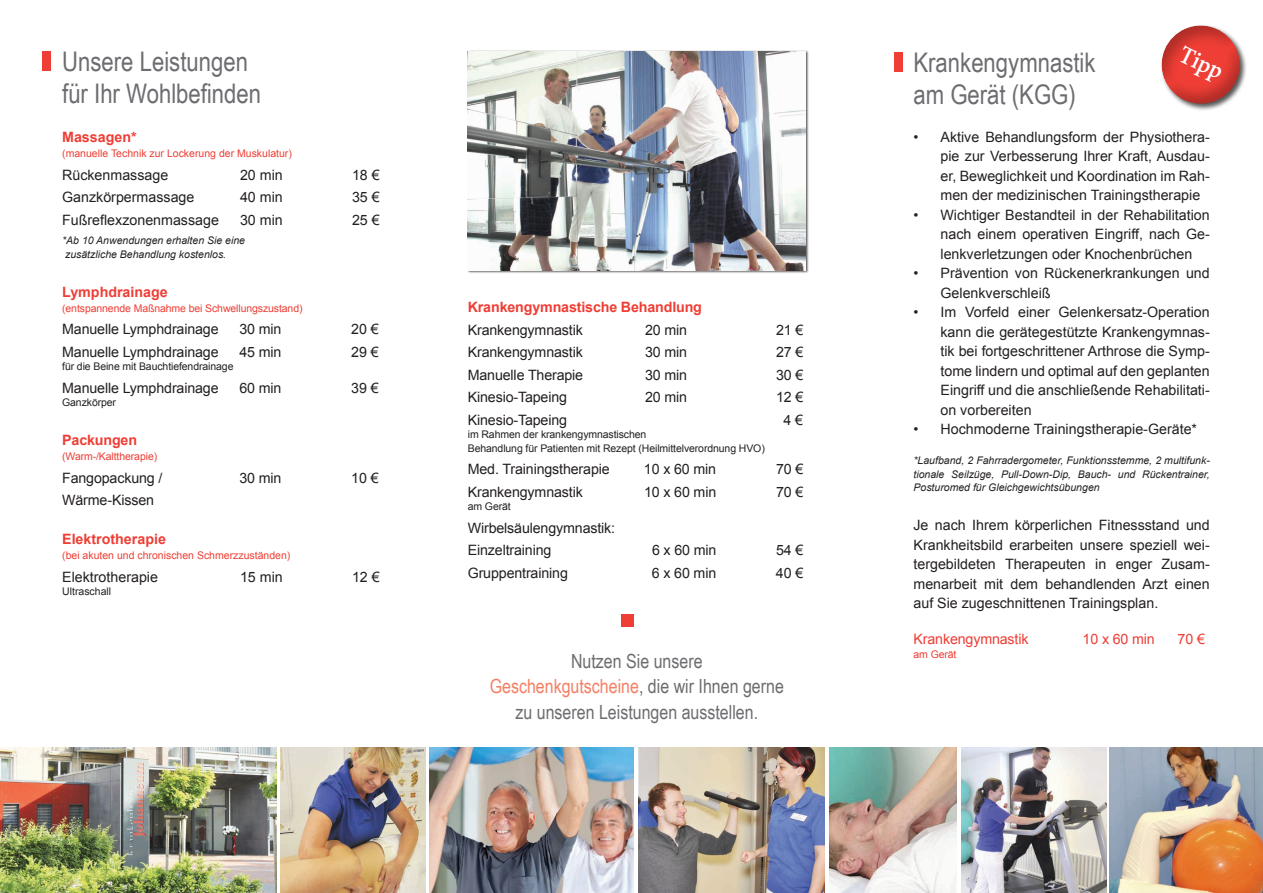
<style>
.page{position:relative;width:1263px;height:893px;background:#fff}
.page>*{position:absolute;margin:0;border:0;box-sizing:border-box;transform-origin:0 0}
.t1{font:27px/32.4px "Arial Narrow";color:#6c6d70}
.t2{font:700 27px "Adobe Devanagari";color:#fff;scale:.94 1}
.t3{font:19.5px/25.5px "Arial Narrow";color:#6c6d70;text-align:center}
.t4{font:14.25px/19.5px "Arial";color:#231f20;text-align:justify}
.t5{font:700 14.25px "Arial";letter-spacing:-.01em;color:#ee3e35}
.t6{font:14.25px "Arial";letter-spacing:-.01em;color:#ee3e35}
.t7{font:italic 10.5px/13.5px "Arial";color:#231f20}
.t8{font:10.5px "Arial";color:#ee3e35}
.t9{font:10.5px/13.5px "Arial";letter-spacing:-.01em;color:#231f20}
.s1{color:#f47f64}
</style>
<div class="page">
<img style="left:0;top:747px;width:276px;height:146px">
<img style="left:281px;top:747px;width:145px;height:146px">
<img style="left:829px;top:747px;width:128px;height:146px">
<div style="left:43px;top:52px;width:8px;height:19px;background:#ee3e35"></div>
<img style="left:1110px;top:747px;width:153px;height:146px">
<div style="left:621px;top:614px;width:13px;height:13px;background:#ee3e35"></div>
<img style="left:961px;top:747px;width:145px;height:146px">
<img style="left:638px;top:747px;width:187px;height:146px">
<div style="left:894px;top:52px;width:8px;height:20px;background:#ee3e35"></div>
<div style="left:467px;top:51px;width:342px;height:223px;background:#231f20;opacity:.75"></div>
<img style="left:468px;top:51px;width:338px;height:219px">
<div style="left:1160px;top:24px;width:87px;height:87px;background:#231f20;opacity:.75"></div>
<div style="left:1159px;top:23px;width:81px;height:81px;background:#231f20;opacity:.3"></div>
<img style="left:430px;top:747px;width:204px;height:146px">
<h1 class="t1" style="left:62px;top:44px;width:200px">Unsere Leistungen für Ihr Wohlbefinden</h1>
<p class="t5" style="left:62px;top:128px;width:76px">Massagen*</p>
<p class="t8" style="left:62px;top:147px;width:231px">(manuelle Technik zur Lockerung der Muskulatur)</p>
<p class="t4" style="left:62px;top:165px;width:108px">Rückenmassage</p>
<p class="t4" style="left:240px;top:165px;width:44px">20 min</p>
<p class="t4" style="left:352px;top:165px;width:29px">18 €</p>
<p class="t4" style="left:62px;top:188px;width:134px">Ganzkörpermassage</p>
<p class="t4" style="left:240px;top:188px;width:44px">40 min</p>
<p class="t4" style="left:352px;top:188px;width:29px">35 €</p>
<p class="t4" style="left:62px;top:210px;width:158px">Fußreflexzonenmassage</p>
<p class="t4" style="left:240px;top:210px;width:44px">30 min</p>
<p class="t4" style="left:352px;top:210px;width:29px">25 €</p>
<p class="t7" style="left:62px;top:234px;width:184px">*Ab 10 Anwendungen erhalten Sie eine zusätzliche Behandlung kostenlos.</p>
<p class="t5" style="left:62px;top:282px;width:107px">Lymphdrainage</p>
<p class="t8" style="left:62px;top:301px;width:242px">(entspannende Maßnahme bei Schwellungszustand)</p>
<p class="t4" style="left:62px;top:320px;width:158px">Manuelle Lymphdrainage</p>
<p class="t4" style="left:239px;top:320px;width:44px">30 min</p>
<p class="t4" style="left:351px;top:320px;width:29px">20 €</p>
<p class="t4" style="left:62px;top:342px;width:158px">Manuelle Lymphdrainage</p>
<p class="t4" style="left:239px;top:342px;width:44px">45 min</p>
<p class="t4" style="left:351px;top:342px;width:29px">29 €</p>
<p class="t9" style="left:62px;top:360px;width:173px">für die Beine mit Bauchtiefendrainage</p>
<p class="t4" style="left:62px;top:378px;width:158px">Manuelle Lymphdrainage</p>
<p class="t4" style="left:239px;top:378px;width:44px">60 min</p>
<p class="t4" style="left:351px;top:378px;width:29px">39 €</p>
<p class="t9" style="left:62px;top:396px;width:55px">Ganzkörper</p>
<p class="t5" style="left:62px;top:431px;width:76px">Packungen</p>
<p class="t8" style="left:62px;top:450px;width:97px">(Warm-/Kalttherapie)</p>
<p class="t4" style="left:62px;top:468px;width:102px">Fangopackung /</p>
<p class="t4" style="left:239px;top:468px;width:44px">30 min</p>
<p class="t4" style="left:351px;top:468px;width:29px">10 €</p>
<p class="t4" style="left:62px;top:491px;width:93px">Wärme-Kissen</p>
<p class="t5" style="left:62px;top:530px;width:105px">Elektrotherapie</p>
<p class="t8" style="left:62px;top:549px;width:230px">(bei akuten und chronischen Schmerzzuständen)</p>
<p class="t4" style="left:62px;top:567px;width:97px">Elektrotherapie</p>
<p class="t4" style="left:240px;top:567px;width:44px">15 min</p>
<p class="t4" style="left:352px;top:567px;width:29px">12 €</p>
<p class="t9" style="left:62px;top:585px;width:51px">Ultraschall</p>
<p class="t5" style="left:468px;top:298px;width:236px">Krankengymnastische Behandlung</p>
<p class="t4" style="left:468px;top:320px;width:117px">Krankengymnastik</p>
<p class="t4" style="left:645px;top:320px;width:44px">20 min</p>
<p class="t4" style="left:776px;top:320px;width:29px">21 €</p>
<p class="t4" style="left:468px;top:343px;width:117px">Krankengymnastik</p>
<p class="t4" style="left:645px;top:343px;width:44px">30 min</p>
<p class="t4" style="left:776px;top:343px;width:29px">27 €</p>
<p class="t4" style="left:468px;top:365px;width:117px">Manuelle Therapie</p>
<p class="t4" style="left:645px;top:365px;width:44px">30 min</p>
<p class="t4" style="left:776px;top:365px;width:29px">30 €</p>
<p class="t4" style="left:468px;top:388px;width:101px">Kinesio-Tapeing</p>
<p class="t4" style="left:645px;top:388px;width:44px">20 min</p>
<p class="t4" style="left:776px;top:388px;width:29px">12 €</p>
<p class="t4" style="left:468px;top:410px;width:101px">Kinesio-Tapeing</p>
<p class="t4" style="left:784px;top:410px;width:21px">4 €</p>
<p class="t9" style="left:468px;top:428px;width:299px">im Rahmen der krankengymnastischen<br>Behandlung für Patienten mit Rezept (Heilmittelverordnung HVO)</p>
<p class="t4" style="left:468px;top:460px;width:143px">Med. Trainingstherapie</p>
<p class="t4" style="left:644px;top:460px;width:74px">10 x 60 min</p>
<p class="t4" style="left:776px;top:460px;width:29px">70 €</p>
<p class="t4" style="left:468px;top:482px;width:117px">Krankengymnastik</p>
<p class="t4" style="left:644px;top:482px;width:74px">10 x 60 min</p>
<p class="t4" style="left:776px;top:482px;width:29px">70 €</p>
<p class="t9" style="left:468px;top:500px;width:45px">am Gerät</p>
<p class="t4" style="left:468px;top:517px;width:149px;line-height:22.5px">Wirbelsäulengymnastik:<br>Einzeltraining</p>
<p class="t4" style="left:652px;top:541px;width:66px">6 x 60 min</p>
<p class="t4" style="left:776px;top:541px;width:29px">54 €</p>
<p class="t4" style="left:468px;top:563px;width:102px">Gruppentraining</p>
<p class="t4" style="left:652px;top:563px;width:66px">6 x 60 min</p>
<p class="t4" style="left:776px;top:563px;width:29px">40 €</p>
<h2 class="t3" style="left:490px;top:647px;width:296px">Nutzen Sie unsere<br><span class="s1">Geschenkgutscheine</span>, die wir Ihnen gerne zu unseren Leistungen ausstellen.</h2>
<h1 class="t2" style="left:1187px;top:39px;width:50px;rotate:26deg">Tipp</h1>
<h1 class="t1" style="left:913px;top:45px;width:184px">Krankengymnastik am Gerät (KGG)</h1>
<p class="t4" style="left:940px;top:127px;width:271px;text-indent:-27px">• Aktive Behandlungsform der Physiothera&shy;pie zur Verbesserung Ihrer Kraft, Ausdau&shy;er, Beweglichkeit und Koordination im Rah&shy;men der medizinischen Trainingstherapie</p>
<p class="t4" style="left:940px;top:205px;width:271px;text-indent:-27px">• Wichtiger Bestandteil in der Rehabilitation nach einem operativen Eingriff, nach Ge&shy;lenkverletzungen oder Knochenbrüchen</p>
<p class="t4" style="left:940px;top:264px;width:271px;text-indent:-27px">• Prävention von Rückenerkrankungen und<br>Gelenkverschleiß</p>
<p class="t4" style="left:940px;top:303px;width:271px;text-indent:-27px">• Im Vorfeld einer Gelenkersatz-Operation kann die gerätegestützte Krankengymnas&shy;tik bei fortgeschrittener Arthrose die Symp&shy;tome lindern und optimal auf den geplanten Eingriff und die anschließende Rehabilitati&shy;on vorbereiten</p>
<p class="t4" style="left:913px;top:420px;width:285px">• Hochmoderne Trainingstherapie-Geräte*</p>
<p class="t7" style="left:913px;top:454px;width:298px;text-align:justify">*Laufband, 2 Fahrradergometer, Funktionsstemme, 2 multifunk&shy;tionale Seilzüge, Pull-Down-Dip, Bauch- und Rückentrainer, Posturomed für Gleichgewichtsübungen</p>
<p class="t4" style="left:913px;top:516px;width:298px">Je nach Ihrem körperlichen Fitnessstand und Krankheitsbild erarbeiten unsere speziell wei&shy;tergebildeten Therapeuten in enger Zusam&shy;menarbeit mit dem behandlenden Arzt einen auf Sie zugeschnittenen Trainingsplan.</p>
<p class="t6" style="left:913px;top:630px;width:117px">Krankengymnastik</p>
<p class="t6" style="left:1083px;top:630px;width:74px">10 x 60 min</p>
<p class="t6" style="left:1178px;top:630px;width:29px">70 €</p>
<p class="t8" style="left:913px;top:647px;width:45px">am Gerät</p>
</div>
